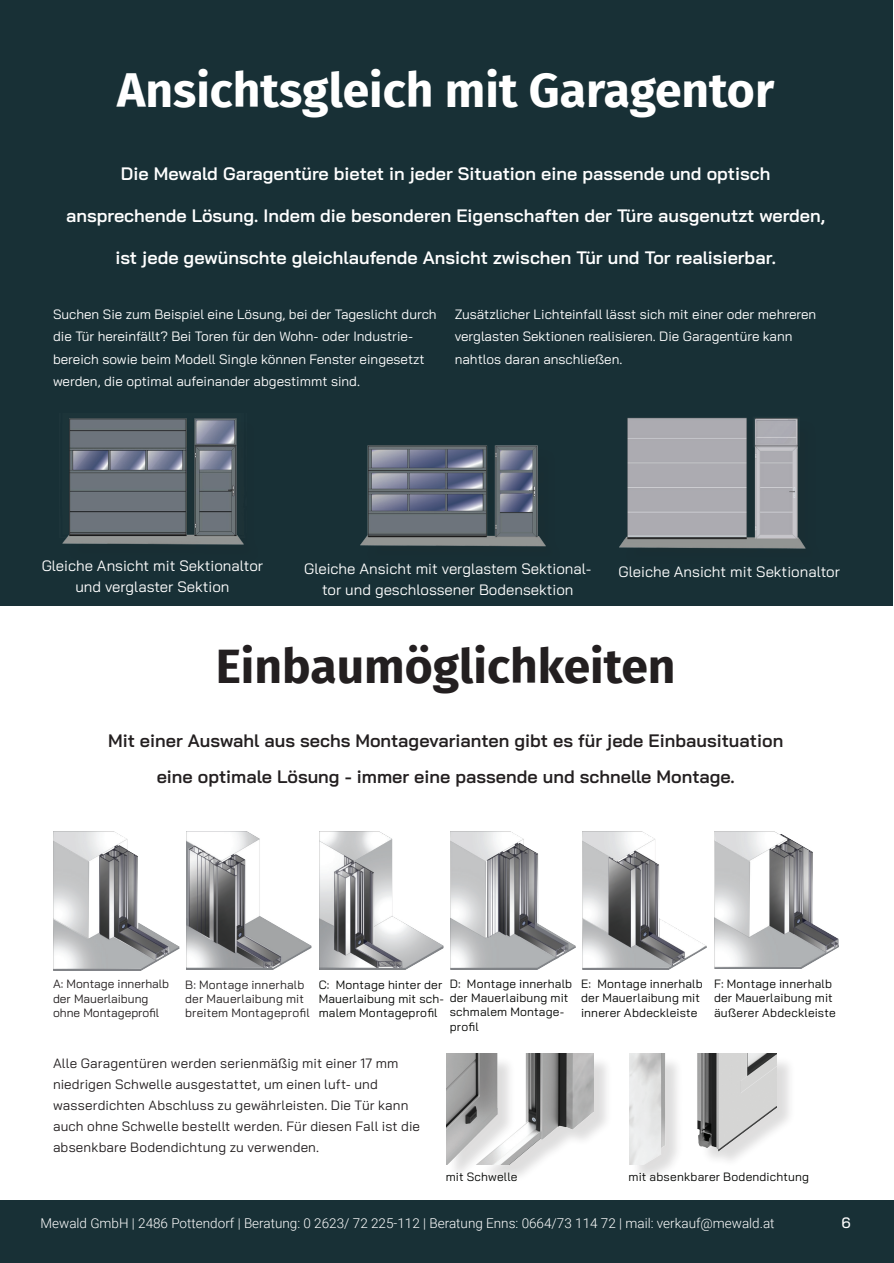
<style>
.page{position:relative;width:894px;height:1263px;background:#fff}
.page>*{position:absolute;margin:0;border:0;box-sizing:border-box;transform-origin:0 0}
.t1{font:700 48px "Fira Sans";color:#fff}
.t2{font:700 48px "Fira Sans";color:#231f20}
.t3{font:600 18px "Bai Jamjuree";color:#fff}
.t4{font:600 18px/36px "Bai Jamjuree";color:#231f20;text-align:center}
.t5{font:15px/21px "Bai Jamjuree";color:#fff;text-align:center}
.t6{font:500 15px "Bai Jamjuree";color:#fff}
.t7{font:13.5px/22.5px "Bai Jamjuree";color:#fff}
.t8{font:13.5px/21px "Bai Jamjuree";letter-spacing:.01em;color:#231f20}
.t9{font:300 13.5px "Roboto";color:#fff}
.t10{font:12px/14.4px "Bai Jamjuree";letter-spacing:.015em;color:#040503}
.t11{font:12px/14.4px "Bai Jamjuree";letter-spacing:.005em;color:#231f20}
</style>
<div class="page">
<div style="left:0;top:0;width:892px;height:605px;background:#183036"></div>
<div style="left:0;top:1200px;width:894px;height:62px;background:#183036"></div>
<div style="left:448px;top:1055px;width:165px;height:127px;background:#231f20;opacity:.15"></div>
<img style="left:446px;top:1053px;width:148px;height:111px">
<div style="left:631px;top:1055px;width:164px;height:127px;background:#231f20;opacity:.15"></div>
<img style="left:629px;top:1053px;width:147px;height:111px">
<img style="left:54px;top:831px;width:125px;height:139px">
<img style="left:186px;top:831px;width:125px;height:138px">
<img style="left:319px;top:831px;width:124px;height:138px">
<img style="left:450px;top:831px;width:125px;height:138px">
<img style="left:582px;top:831px;width:124px;height:138px">
<img style="left:714px;top:831px;width:124px;height:137px">
<img style="left:62px;top:418px;width:182px;height:127px">
<img style="left:619px;top:417px;width:187px;height:132px">
<img style="left:360px;top:445px;width:186px;height:102px">
<h1 class="t1" style="left:117px;top:50px;width:658px">Ansichtsgleich mit Garagentor</h1>
<h2 class="t3" style="left:121px;top:163px;width:651px">Die Mewald Garagentüre bietet in jeder Situation eine passende und optisch</h2>
<h2 class="t3" style="left:66px;top:205px;width:760px">ansprechende Lösung. Indem die besonderen Eigenschaften der Türe ausgenutzt werden,</h2>
<h2 class="t3" style="left:115px;top:247px;width:662px">ist jede gewünschte gleichlaufende Ansicht zwischen Tür und Tor realisierbar.</h2>
<p class="t7" style="left:53px;top:303px;width:385px">Suchen Sie zum Beispiel eine Lösung, bei der Tageslicht durch die Tür hereinfällt? Bei Toren für den Wohn- oder Industrie&shy;bereich sowie beim Modell Single können Fenster eingesetzt werden, die optimal aufeinander abgestimmt sind.</p>
<p class="t7" style="left:454px;top:303px;width:363px">Zusätzlicher Lichteinfall lässt sich mit einer oder mehreren verglasten Sektionen realisieren. Die Garagentüre kann nahtlos daran anschließen.</p>
<p class="t5" style="left:42px;top:555px;width:223px">Gleiche Ansicht mit Sektionaltor und verglaster Sektion</p>
<p class="t5" style="left:304px;top:557px;width:289px">Gleiche Ansicht mit verglastem Sektional&shy;tor und geschlossener Bodensektion</p>
<p class="t5" style="left:618px;top:560px;width:223px">Gleiche Ansicht mit Sektionaltor</p>
<h1 class="t2" style="left:216px;top:626px;width:461px">Einbaumöglichkeiten</h1>
<h2 class="t4" style="left:108px;top:722px;width:676px">Mit einer Auswahl aus sechs Montagevarianten gibt es für jede Einbausituation eine optimale Lösung - immer eine passende und schnelle Montage.</h2>
<p class="t11" style="left:53px;top:976px;width:118px">A: Montage innerhalb der Mauerlaibung ohne Montageprofil</p>
<p class="t11" style="left:185px;top:977px;width:126px">B: Montage innerhalb der Mauerlaibung mit breitem Montageprofil</p>
<p class="t10" style="left:319px;top:977px;width:127px">C: Montage hinter der<br>Mauerlaibung mit sch&shy;malem Montageprofil</p>
<p class="t10" style="left:449px;top:975px;width:124px">D: Montage innerhalb der Mauerlaibung mit schmalem Montage&shy;profil</p>
<p class="t10" style="left:581px;top:976px;width:123px">E: Montage innerhalb der Mauerlaibung mit innerer Abdeckleiste</p>
<p class="t10" style="left:714px;top:976px;width:123px">F: Montage innerhalb der Mauerlaibung mit äußerer Abdeckleiste</p>
<p class="t8" style="left:53px;top:1052px;width:368px">Alle Garagentüren werden serienmäßig mit einer 17 mm niedrigen Schwelle ausgestattet, um einen luft- und wasserdichten Abschluss zu gewährleisten. Die Tür kann auch ohne Schwelle bestellt werden. Für diesen Fall ist die absenkbare Bodendichtung zu verwenden.</p>
<p class="t10" style="left:445px;top:1169px;width:73px">mit Schwelle</p>
<p class="t10" style="left:628px;top:1169px;width:182px">mit absenkbarer Bodendichtung</p>
<p class="t9" style="left:40px;top:1213px;width:735px">Mewald GmbH | 2486 Pottendorf | Beratung: 0 2623/ 72 225-112 | Beratung Enns: 0664/73 114 72 | mail: verkauf@mewald.at</p>
<p class="t6" style="left:841px;top:1214px;width:11px">6</p>
</div>
